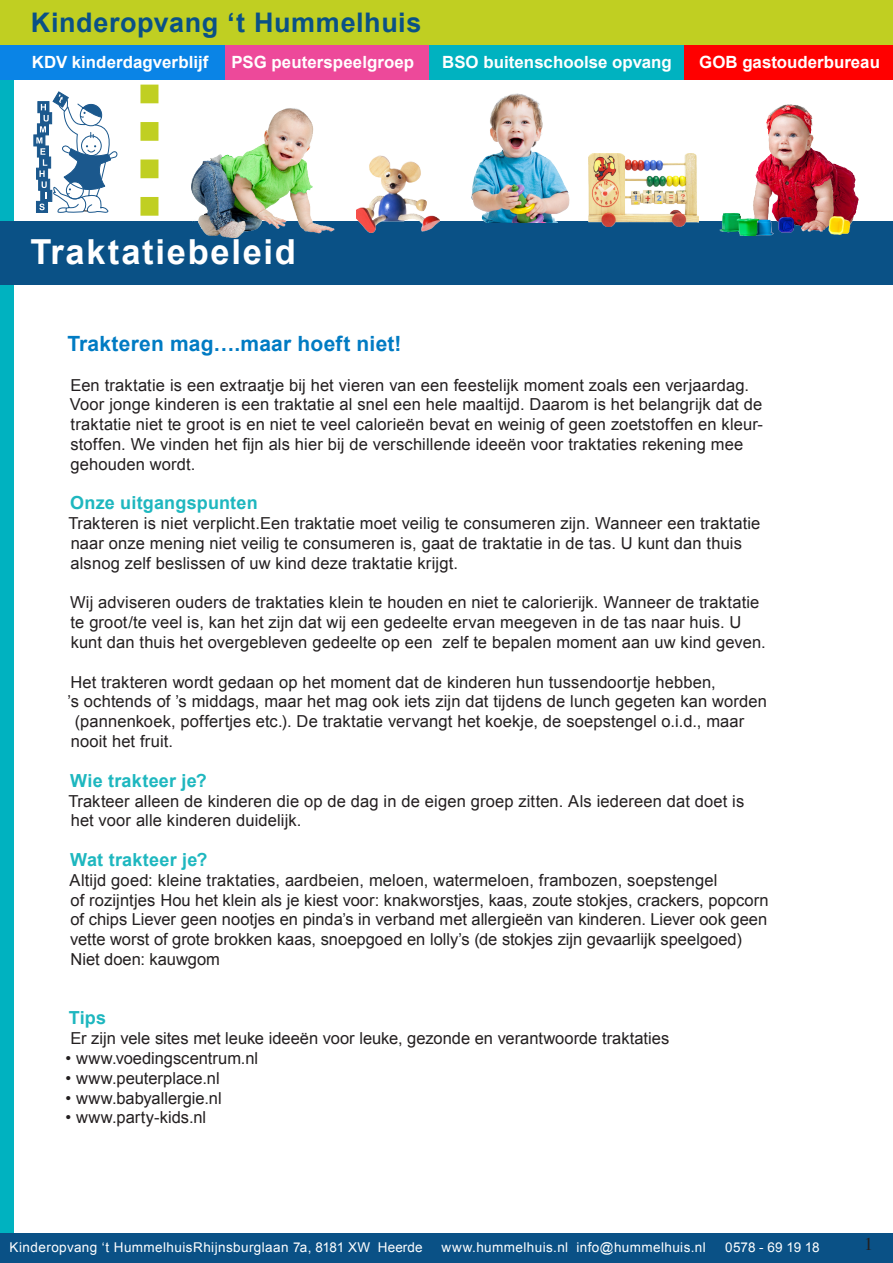
<style>
.page{position:relative;width:893px;height:1263px;background:#fff}
.page>*{position:absolute;margin:0;border:0;box-sizing:border-box;transform-origin:0 0}
.t1{font:700 34.5px "Arial";letter-spacing:.05em;color:#fff}
.t2{font:700 27px "Arial";letter-spacing:.025em;color:#0a5186}
.Alineastijl_4{font:700 21px "Arial";letter-spacing:.01em;color:#007bc3}
.Alineastijl_4-2{font:700 18px "Arial";letter-spacing:.01em;color:#1eb7bf}
.t3{font:18px "Times";color:#231f20}
.t4{font:700 16.8px "Arial";color:#fff}
.Alineastijl_4-3{font:16.5px/19.8px "Arial";letter-spacing:.01em;color:#231f20}
.t5{font:13.5px "Arial";letter-spacing:.03em;color:#fff}
.t6{font:13.5px "Arial";letter-spacing:-.005em;color:#fff}
</style>
<div class="page">
<div style="left:0;top:80px;width:14px;height:1171px;background:#00b2c0"></div>
<div style="left:0;top:1233px;width:893px;height:30px;background:#0a5186"></div>
<div style="left:0;top:0;width:893px;height:48px;background:#c0cf22"></div>
<div style="left:0;top:45px;width:291px;height:35px;background:#0a84e6"></div>
<div style="left:225px;top:45px;width:270px;height:35px;background:#ed499a"></div>
<div style="left:429px;top:45px;width:270px;height:35px;background:#00b2c0"></div>
<div style="left:684px;top:45px;width:209px;height:35px;background:#f00"></div>
<svg style="left:140px;top:85px;width:18px;height:131px"></svg>
<div style="left:34px;top:135px;width:11px;height:11px;background:#1b588d"></div>
<svg style="left:36px;top:92px;width:82px;height:121px"></svg>
<div style="left:0;top:222px;width:893px;height:63px;background:#0a5186"></div>
<img style="left:192px;top:108px;width:142px;height:129px">
<img style="left:589px;top:153px;width:110px;height:73px">
<img style="left:720px;top:104px;width:138px;height:131px">
<img style="left:357px;top:156px;width:82px;height:77px">
<img style="left:472px;top:94px;width:98px;height:128px">
<h2 class="t2" style="left:31px;top:5px;width:392px">Kinderopvang ‘t Hummelhuis</h2>
<p class="t4" style="left:32px;top:51px;width:178px">KDV kinderdagverblijf</p>
<p class="t4" style="left:232px;top:51px;width:184px">PSG peuterspeelgroep</p>
<p class="t4" style="left:442px;top:51px;width:231px">BSO buitenschoolse opvang</p>
<p class="t4" style="left:699px;top:51px;width:182px">GOB gastouderbureau</p>
<h1 class="t1" style="left:31px;top:229px;width:267px">Traktatiebeleid</h1>
<p class="Alineastijl_4" style="left:68px;top:330px;width:336px">Trakteren mag….maar hoeft niet!</p>
<p class="Alineastijl_4-3" style="left:70px;top:375px;width:680px">Een traktatie is een extraatje bij het vieren van een feestelijk moment zoals een verjaardag.</p>
<p class="Alineastijl_4-3" style="left:70px;top:395px;width:695px">Voor jonge kinderen is een traktatie al snel een hele maaltijd. Daarom is het belangrijk dat de traktatie niet te groot is en niet te veel calorieën bevat en weinig of geen zoetstoffen en kleur&shy;stoffen. We vinden het fijn als hier bij de verschillende ideeën voor traktaties rekening mee gehouden wordt.</p>
<p class="Alineastijl_4-2" style="left:70px;top:491px;width:189px">Onze uitgangspunten</p>
<p class="Alineastijl_4-3" style="left:68px;top:514px;width:693px">Trakteren is niet verplicht.Een traktatie moet veilig te consumeren zijn. Wanneer een traktatie naar onze mening niet veilig te consumeren is, gaat de traktatie in de tas. U kunt dan thuis alsnog zelf beslissen of uw kind deze traktatie krijgt.</p>
<p class="Alineastijl_4-3" style="left:70px;top:593px;width:697px">Wij adviseren ouders de traktaties klein te houden en niet te calorierijk. Wanneer de traktatie te groot/te veel is, kan het zijn dat wij een gedeelte ervan meegeven in de tas naar huis. U kunt dan thuis het overgebleven gedeelte op een zelf te bepalen moment aan uw kind geven.</p>
<p class="Alineastijl_4-3" style="left:68px;top:672px;width:701px">Het trakteren wordt gedaan op het moment dat de kinderen hun tussendoortje hebben,<br>’s ochtends of ’s middags, maar het mag ook iets zijn dat tijdens de lunch gegeten kan worden</p>
<p class="Alineastijl_4-3" style="left:71px;top:712px;width:675px">(pannenkoek, poffertjes etc.). De traktatie vervangt het koekje, de soepstengel o.i.d., maar nooit het fruit.</p>
<p class="Alineastijl_4-2" style="left:70px;top:768px;width:138px">Wie trakteer je?</p>
<p class="Alineastijl_4-3" style="left:68px;top:791px;width:677px">Trakteer alleen de kinderen die op de dag in de eigen groep zitten. Als iedereen dat doet is het voor alle kinderen duidelijk.</p>
<p class="Alineastijl_4-2" style="left:70px;top:848px;width:139px">Wat trakteer je?</p>
<p class="Alineastijl_4-3" style="left:70px;top:870px;width:649px">Altijd goed: kleine traktaties, aardbeien, meloen, watermeloen, frambozen, soepstengel</p>
<p class="Alineastijl_4-3" style="left:70px;top:890px;width:700px;text-align:justify">of rozijntjes Hou het klein als je kiest voor: knakworstjes, kaas, zoute stokjes, crackers, popcorn of chips Liever geen nootjes en pinda’s in verband met allergieën van kinderen. Liever ook geen vette worst of grote brokken kaas, snoepgoed en lolly’s (de stokjes zijn gevaarlijk speelgoed)</p>
<p class="Alineastijl_4-3" style="left:70px;top:949px;width:151px">Niet doen: kauwgom</p>
<p class="Alineastijl_4-2" style="left:69px;top:1006px;width:39px">Tips</p>
<p class="Alineastijl_4-3" style="left:70px;top:1028px;width:600px">Er zijn vele sites met leuke ideeën voor leuke, gezonde en verantwoorde traktaties</p>
<p class="Alineastijl_4-3" style="left:66px;top:1048px;width:194px">• www.voedingscentrum.nl</p>
<p class="Alineastijl_4-3" style="left:66px;top:1068px;width:156px">• www.peuterplace.nl</p>
<p class="Alineastijl_4-3" style="left:66px;top:1088px;width:157px">• www.babyallergie.nl</p>
<p class="Alineastijl_4-3" style="left:66px;top:1108px;width:142px">• www.party-kids.nl</p>
<p class="t5" style="left:10px;top:1238px;width:415px">Kinderopvang ‘t HummelhuisRhijnsburglaan 7a, 8181 XW Heerde</p>
<p class="t5" style="left:441px;top:1238px;width:266px">www.hummelhuis.nl info@hummelhuis.nl</p>
<p class="t6" style="left:725px;top:1238px;width:96px">0578 - 69 19 18</p>
<p class="t3" style="left:864px;top:1233px;width:10px">1</p>
</div>
